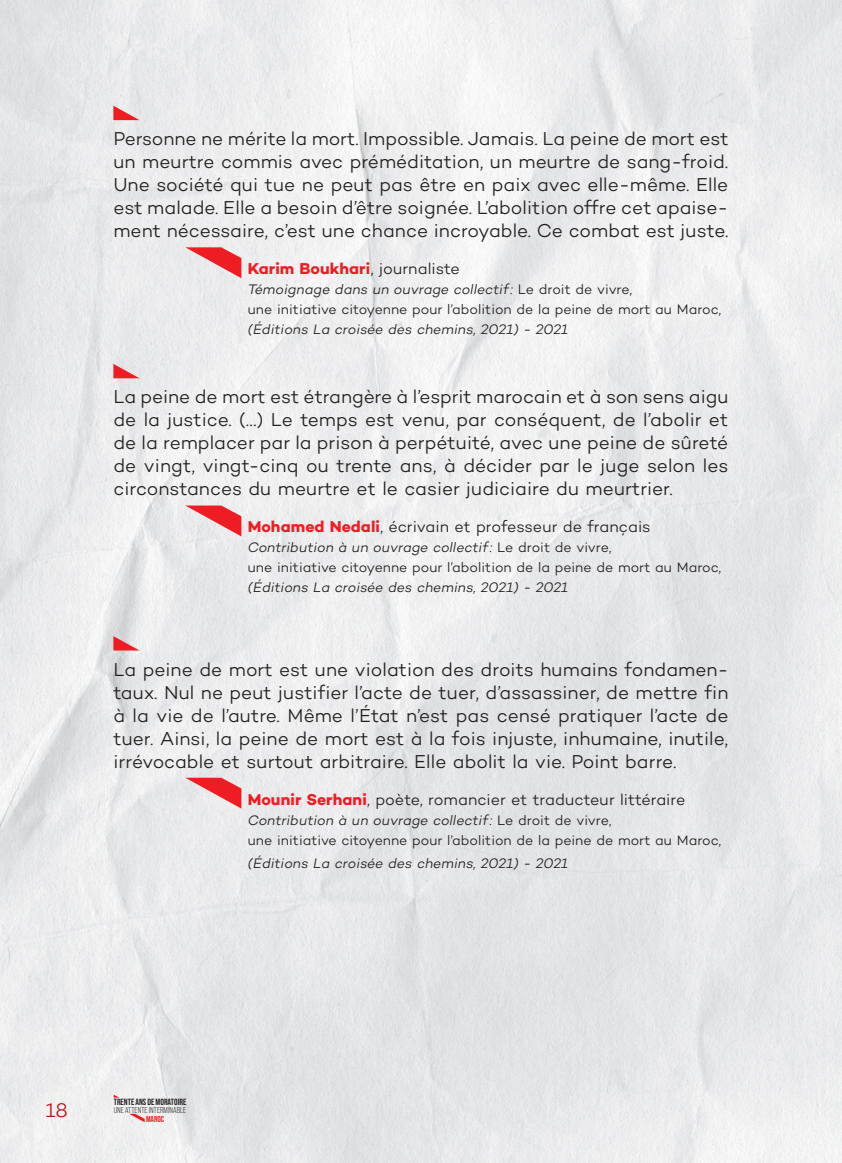
<style>
.page{position:relative;width:842px;height:1163px;background:#fff}
.page>*{position:absolute;margin:0;border:0;box-sizing:border-box;transform-origin:0 0}
.t1{font:300 20px "Campton";color:#c4121a}
.t2{font:300 19px/23px "Campton";letter-spacing:.005em;color:#231f20;text-align:justify}
.t3{font:300 16px "Campton";color:#231f20}
.t4{font:700 16px "Campton";letter-spacing:.005em;color:#ee1d23}
.t5{font:300 14px/20px "Campton";letter-spacing:.005em;color:#231f20}
.t6{font:italic 300 14px "Campton";color:#231f20}
.t7{font:700 9px "Bebas Neue Pro";color:#231f20}
.t8{font:8.6px "Bebas Neue Pro";letter-spacing:.01em;color:#231f20}
.t9{font:700 8.6px "Bebas Neue Pro";color:#ee1d23}
.s1{font-weight:300;color:#231f20}
.s2{font-style:italic}
.s3{font-weight:700;color:#ee1d23}
</style>
<div class="page">
<img style="left:0;top:0;width:842px;height:1162px">
<svg style="left:114px;top:1094px;width:5px;height:3px"></svg>
<svg style="left:129px;top:1113px;width:16px;height:8px"></svg>
<svg style="left:113px;top:106px;width:27px;height:14px"></svg>
<svg style="left:185px;top:247px;width:56px;height:31px"></svg>
<svg style="left:113px;top:364px;width:27px;height:14px"></svg>
<svg style="left:185px;top:505px;width:56px;height:31px"></svg>
<svg style="left:113px;top:636px;width:27px;height:14px"></svg>
<svg style="left:185px;top:777px;width:56px;height:31px"></svg>
<p class="t2" style="left:113px;top:127px;width:617px">Personne ne mérite la mort. Impossible. Jamais. La peine de mort est un meurtre commis avec préméditation, un meurtre de sang-froid.<br>Une société qui tue ne peut pas être en paix avec elle-même. Elle est malade. Elle a besoin d’être soignée. L’abolition offre cet apaise&shy;ment nécessaire, c’est une chance incroyable. Ce combat est juste.</p>
<p class="t4" style="left:248px;top:258px;width:214px">Karim Boukhari<span class="s1">, journaliste</span></p>
<p class="t5" style="left:248px;top:279px;width:475px"><span class="s2">Témoignage dans un ouvrage collectif:</span> Le droit de vivre,<br>une initiative citoyenne pour l’abolition de la peine de mort au Maroc,</p>
<p class="t6" style="left:248px;top:321px;width:322px">(Éditions La croisée des chemins, 2021) - 2021</p>
<p class="t2" style="left:113px;top:385px;width:617px">La peine de mort est étrangère à l’esprit marocain et à son sens aigu de la justice. (…) Le temps est venu, par conséquent, de l’abolir et de la remplacer par la prison à perpétuité, avec une peine de sûreté de vingt, vingt-cinq ou trente ans, à décider par le juge selon les circonstances du meurtre et le casier judiciaire du meurtrier.</p>
<p class="t3" style="left:248px;top:517px;width:404px"><span class="s3">Mohamed Nedali</span>, écrivain et professeur de français</p>
<p class="t5" style="left:248px;top:537px;width:475px"><span class="s2">Contribution à un ouvrage collectif:</span> Le droit de vivre,<br>une initiative citoyenne pour l’abolition de la peine de mort au Maroc,</p>
<p class="t6" style="left:248px;top:579px;width:322px">(Éditions La croisée des chemins, 2021) - 2021</p>
<p class="t2" style="left:113px;top:657px;width:617px">La peine de mort est une violation des droits humains fondamen&shy;taux. Nul ne peut justifier l’acte de tuer, d’assassiner, de mettre fin à la vie de l’autre. Même l’État n’est pas censé pratiquer l’acte de tuer. Ainsi, la peine de mort est à la fois injuste, inhumaine, inutile, irrévocable et surtout arbitraire. Elle abolit la vie. Point barre.</p>
<p class="t3" style="left:248px;top:789px;width:439px"><span class="s3">Mounir Serhani</span>, poète, romancier et traducteur littéraire</p>
<p class="t5" style="left:248px;top:809px;width:475px"><span class="s2">Contribution à un ouvrage collectif:</span> Le droit de vivre,<br>une initiative citoyenne pour l’abolition de la peine de mort au Maroc,</p>
<p class="t6" style="left:248px;top:854px;width:322px">(Éditions La croisée des chemins, 2021) - 2021</p>
<p class="t1" style="left:45px;top:1097px;width:24px">18</p>
<p class="t7" style="left:114px;top:1096px;width:74px">TRENTE ANS DE MORATOIRE</p>
<p class="t8" style="left:114px;top:1104px;width:74px">UNE ATTENTE INTERMINABLE</p>
<p class="t9" style="left:146px;top:1114px;width:20px">MAROC</p>
</div>
